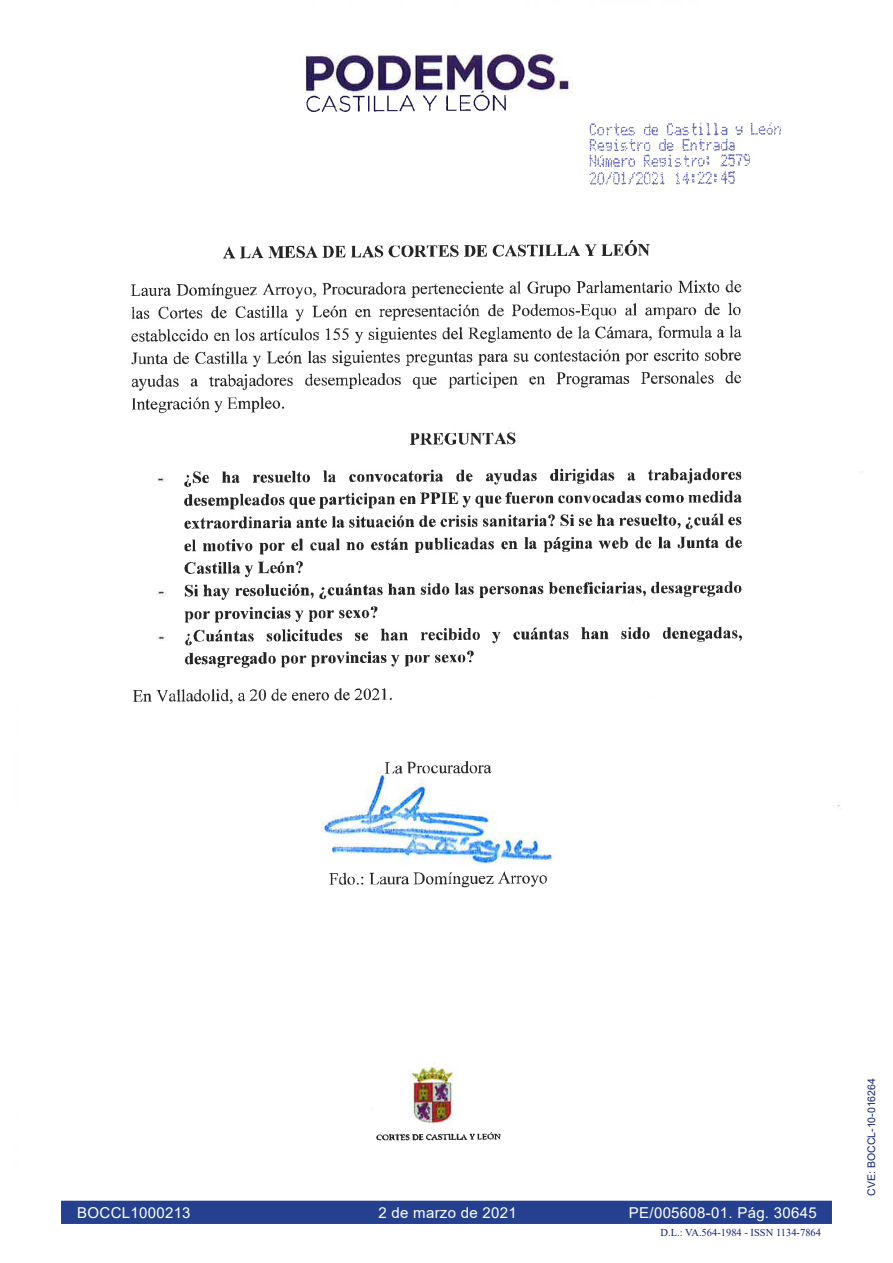
<style>
.page{position:relative;width:893px;height:1263px;background:#fff}
.page>*{position:absolute;margin:0;border:0;box-sizing:border-box;transform-origin:0 0}
.E_CVE{font:15px "Arial";letter-spacing:.02em;color:#fff}
.t1{font:10.5px "Times New Roman";color:#132477}
.t2{font:10.5px "Arial";color:#132477}
</style>
<div class="page">
<div style="left:60px;top:1200px;width:773px;height:25px;background:#25408f"></div>
<div style="left:60px;top:1199px;width:773px;height:26px;border:2px solid #fff"></div>
<img style="left:305px;top:53px;width:265px;height:59px">
<img style="left:590px;top:122px;width:191px;height:63px">
<img style="left:131px;top:240px;width:611px;height:900px">
<p class="E_CVE" style="left:77px;top:1202px;width:115px">BOCCL1000213</p>
<p class="E_CVE" style="left:378px;top:1202px;width:140px">2 de marzo de 2021</p>
<p class="E_CVE" style="left:629px;top:1202px;width:189px">PE/005608-01. Pág. 30645</p>
<p class="t1" style="left:661px;top:1225px;width:162px">D.L.: VA.564-1984 - ISSN 1134-7864</p>
<p class="t2" style="left:864px;top:1195px;width:119px;rotate:-90deg">CVE: BOCCL-10-016264</p>
</div>
